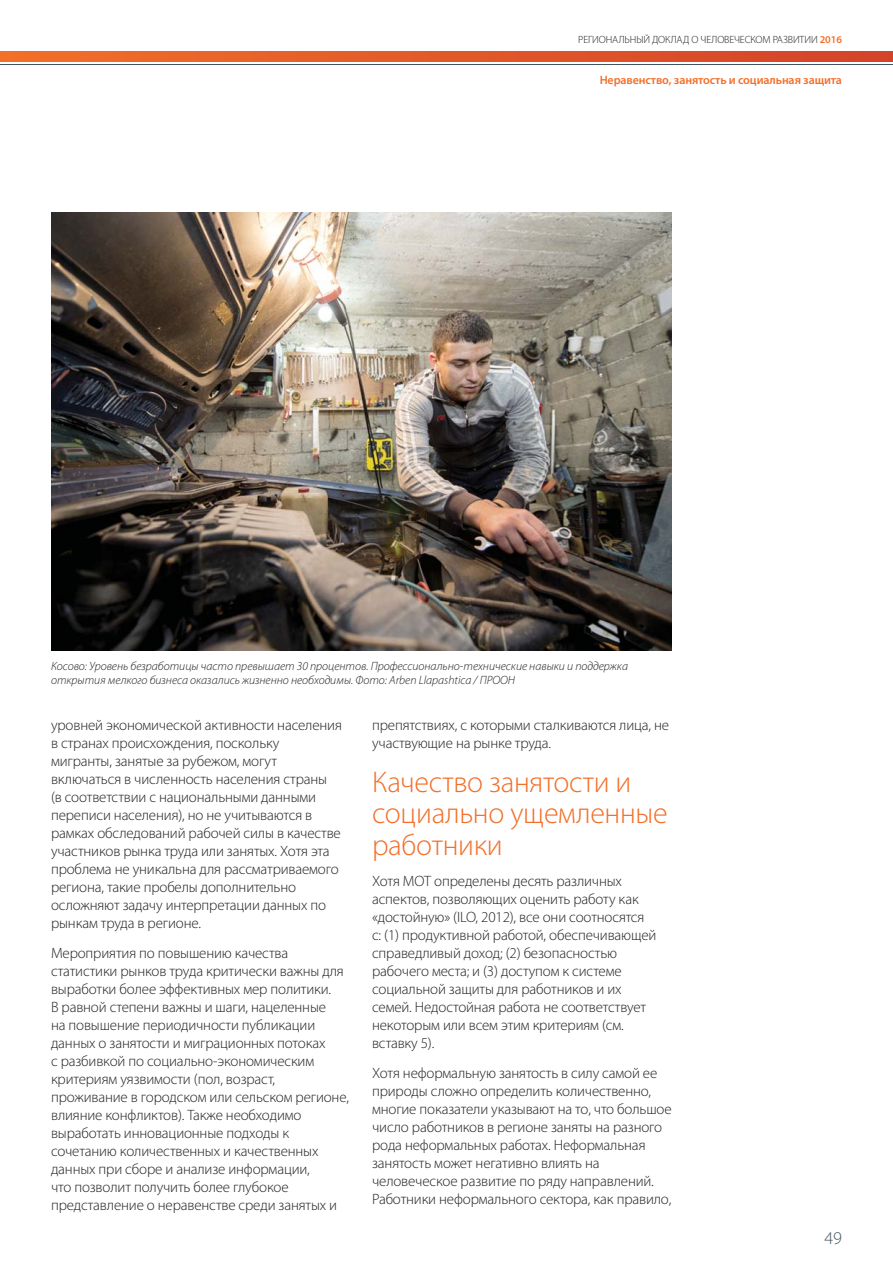
<style>
.page{position:relative;width:893px;height:1263px;background:#fff}
.page>*{position:absolute;margin:0;border:0;box-sizing:border-box;transform-origin:0 0}
.t1{font:300 30px/31.5px "Myriad Pro";letter-spacing:-.01em;color:#f36f29}
.t2{font:300 18px "Myriad Pro";color:#455560}
.t3{font:300 15px/18px "Myriad Pro";letter-spacing:-.01em;color:#231f20}
.t4{font:italic 300 12px/14.4px "Myriad Pro";color:#231f20}
.t5{font:600 12px "Myriad Pro";letter-spacing:-.01em;color:#f36f29}
.t6{font:300 10.5px "Myriad Pro";letter-spacing:-.01em;color:#231f20}
.s1{font-weight:600;color:#f36f29}
</style>
<div class="page">
<svg style="left:0;top:51px;width:893px;height:11px;background:#e25929"></svg>
<hr style="left:0;top:64px;width:893px;height:1px;background:#455560">
<img style="left:51px;top:213px;width:621px;height:437px">
<p class="t6" style="left:578px;top:35px;width:265px">РЕГИОНАЛЬНЫЙ ДОКЛАД О ЧЕЛОВЕЧЕСКОМ РАЗВИТИИ <span class="s1">2016</span></p>
<p class="t5" style="left:600px;top:75px;width:244px">Неравенство, занятость и социальная защита</p>
<p class="t4" style="left:51px;top:660px;width:578px">Косово: Уровень безработицы часто превышает 30 процентов. Профессионально-технические навыки и поддержка открытия мелкого бизнеса оказались жизненно необходимы. Фото: Arben Llapashtica / ПРООН</p>
<p class="t3" style="left:51px;top:717px;width:292px">уровней экономической активности населения в странах происхождения, поскольку мигранты, занятые за рубежом, могут включаться в численность населения страны<br>(в соответствии с национальными данными переписи населения), но не учитываются в рамках обследований рабочей силы в качестве участников рынка труда или занятых. Хотя эта проблема не уникальна для рассматриваемого региона, такие пробелы дополнительно осложняют задачу интерпретации данных по рынкам труда в регионе.</p>
<p class="t3" style="left:51px;top:946px;width:300px">Мероприятия по повышению качества статистики рынков труда критически важны для выработки более эффективных мер политики.<br>В равной степени важны и шаги, нацеленные<br>на повышение периодичности публикации данных о занятости и миграционных потоках<br>с разбивкой по социально-экономическим критериям уязвимости (пол, возраст, проживание в городском или сельском регионе, влияние конфликтов). Также необходимо выработать инновационные подходы к сочетанию количественных и качественных данных при сборе и анализе информации,<br>что позволит получить более глубокое представление о неравенстве среди занятых и</p>
<p class="t3" style="left:372px;top:717px;width:299px">препятствиях, с которыми сталкиваются лица, не участвующие на рынке труда.</p>
<h1 class="t1" style="left:372px;top:769px;width:297px">Качество занятости и социально ущемленные работники</h1>
<p class="t3" style="left:372px;top:873px;width:286px">Хотя МОТ определены десять различных аспектов, позволяющих оценить работу как «достойную» (ILO, 2012), все они соотносятся с: (1) продуктивной работой, обеспечивающей справедливый доход; (2) безопасностью рабочего места; и (3) доступом к системе социальной защиты для работников и их семей. Недостойная работа не соответствует некоторым или всем этим критериям (см. вставку 5).</p>
<p class="t3" style="left:372px;top:1066px;width:301px">Хотя неформальную занятость в силу самой ее природы сложно определить количественно, многие показатели указывают на то, что большое число работников в регионе заняты на разного рода неформальных работах. Неформальная занятость может негативно влиять на человеческое развитие по ряду направлений.<br>Работники неформального сектора, как правило,</p>
<p class="t2" style="left:824px;top:1231px;width:19px">49</p>
</div>
